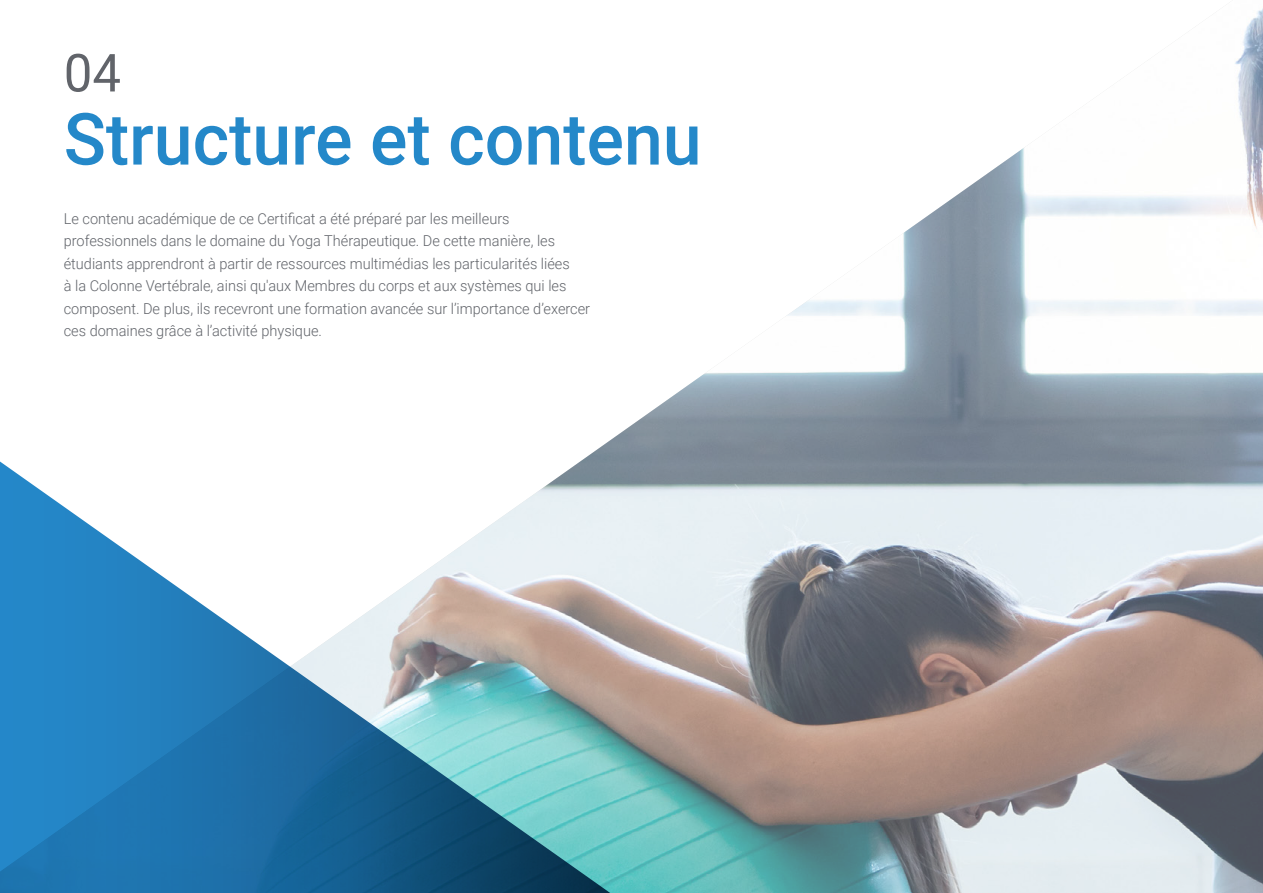
<style>
.page{position:relative;width:1263px;height:893px;background:#fff}
.page>*{position:absolute;margin:0;border:0;box-sizing:border-box;transform-origin:0 0}
.t1{font:500 72px "Roboto";color:#2488c9}
.t2{font:52.5px "Roboto";color:#61646a}
.t3{font:300 15px/22.5px "Roboto";color:#61646a}
</style>
<div class="page">
<img style="left:602px;top:8px;width:661px;height:885px">
<svg style="left:0;top:446px;width:640px;height:447px"></svg>
<h2 class="t2" style="left:64px;top:36px;width:59px">04</h2>
<h1 class="t1" style="left:64px;top:89px;width:639px">Structure et contenu</h1>
<p class="t3" style="left:64px;top:207px;width:528px">Le contenu académique de ce Certificat a été préparé par les meilleurs professionnels dans le domaine du Yoga Thérapeutique. De cette manière, les étudiants apprendront à partir de ressources multimédias les particularités liées<br>à la Colonne Vertébrale, ainsi qu'aux Membres du corps et aux systèmes qui les composent. De plus, ils recevront une formation avancée sur l’importance d’exercer ces domaines grâce à l’activité physique.</p>
</div>
